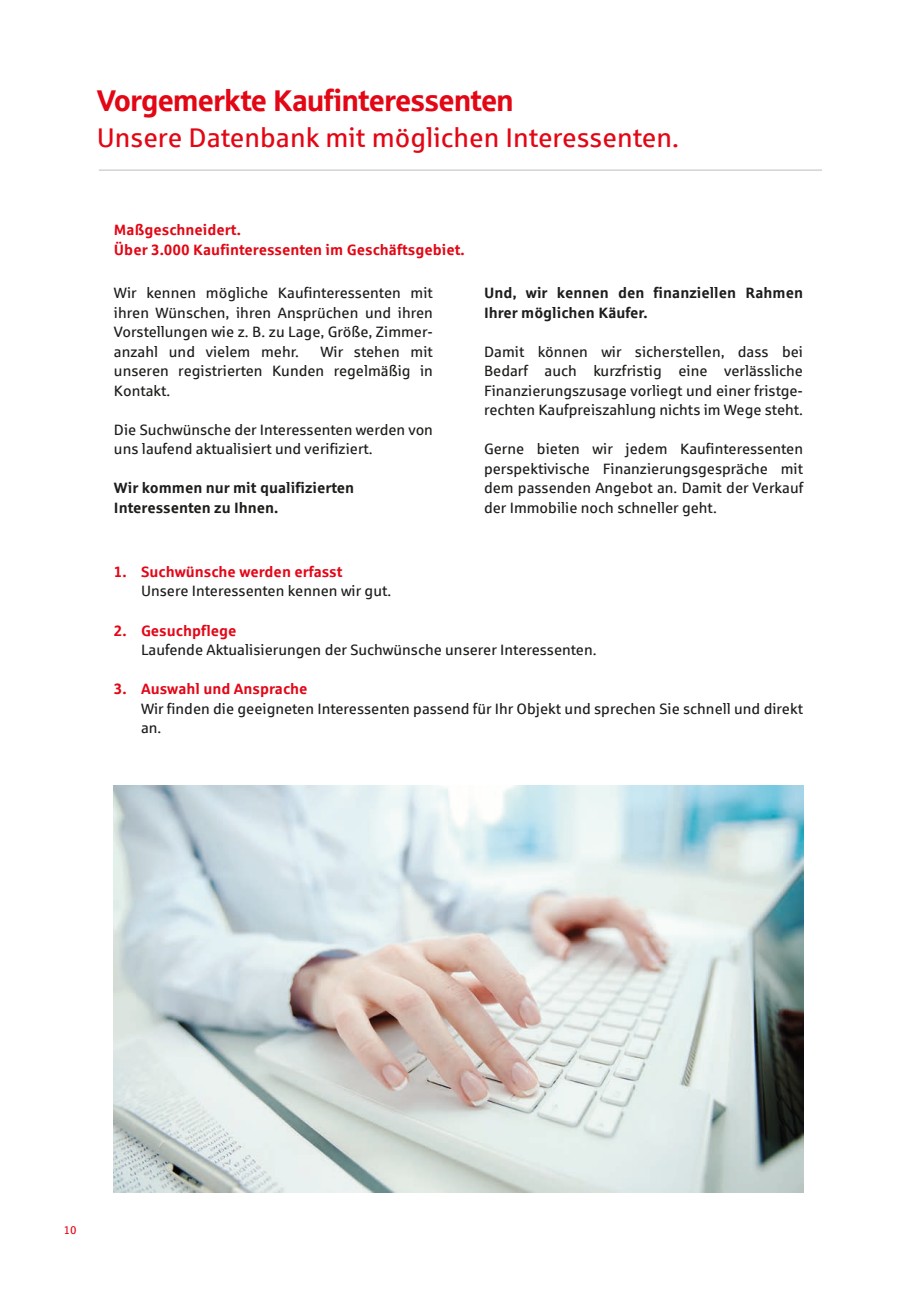
<style>
.page{position:relative;width:906px;height:1289px;background:#fff}
.page>*{position:absolute;margin:0;border:0;box-sizing:border-box;transform-origin:0 0}
.t1{font:30px "Sparkasse Head";color:#e30614}
.t2{font:27px "Sparkasse Rg";color:#e30614}
.Fliesstext{font:15px/19.5px "Sparkasse Rg";color:#1d1d1b;text-align:justify}
.Aufzaehlung{font:15px/19.5px "Sparkasse Rg";color:#1d1d1b}
.Fliesstext-2{font:700 15px/19.5px "Sparkasse Rg";color:#1d1d1b}
.Aufzaehlung-2{font:700 15px "Sparkasse Rg";color:#e30617}
.Zwischentitel{font:700 15px "Sparkasse Rg";color:#e30614}
.t3{font:11.25px "Sparkasse Rg";color:#e30614}
.s1{color:#e30614}
</style>
<div class="page">
<hr style="left:99px;top:169px;width:723px;height:2px;background:#d3d3d5">
<img style="left:114px;top:785px;width:689px;height:407px">
<p class="t1" style="left:97px;top:81px;width:418px">Vorgemerkte Kaufinteressenten</p>
<p class="t2" style="left:97px;top:121px;width:583px">Unsere Datenbank mit möglichen Interessenten.</p>
<p class="Zwischentitel" style="left:114px;top:220px;width:128px">Maßgeschneidert.</p>
<p class="Zwischentitel" style="left:114px;top:240px;width:352px">Über 3.000 Kaufinteressenten im Geschäftsgebiet.</p>
<p class="Fliesstext" style="left:114px;top:283px;width:320px">Wir kennen mögliche Kaufinteressenten mit ihren Wünschen, ihren Ansprüchen und ihren Vorstellungen wie z. B. zu Lage, Größe, Zimmer&shy;anzahl und vielem mehr.</p>
<p class="Fliesstext" style="left:114px;top:341px;width:320px;text-indent:206px">Wir stehen mit unseren registrierten Kunden regelmäßig in Kontakt.</p>
<p class="Fliesstext" style="left:114px;top:419px;width:320px">Die Suchwünsche der Interessenten werden von uns laufend aktualisiert und verifiziert.</p>
<p class="Fliesstext-2" style="left:114px;top:477px;width:242px">Wir kommen nur mit qualifizierten<br>Interessenten zu Ihnen.</p>
<p class="Fliesstext-2" style="left:484px;top:282px;width:320px">Und, wir kennen den finanziellen Rahmen<br>Ihrer möglichen Käufer.</p>
<p class="Fliesstext" style="left:484px;top:341px;width:320px">Damit können wir sicherstellen, dass bei Bedarf auch kurzfristig eine verlässliche Finanzierungszusage vorliegt und einer fristge&shy;rechten Kaufpreiszahlung nichts im Wege steht.</p>
<p class="Fliesstext" style="left:484px;top:439px;width:321px">Gerne bieten wir jedem Kaufinteressenten perspektivische Finanzierungsgespräche mit dem passenden Angebot an. Damit der Verkauf der Immobilie noch schneller geht.</p>
<p class="Aufzaehlung-2" style="left:114px;top:562px;width:230px"><span class="s1">1.</span> Suchwünsche werden erfasst</p>
<p class="Aufzaehlung" style="left:141px;top:581px;width:252px">Unsere Interessenten kennen wir gut.</p>
<p class="Aufzaehlung-2" style="left:114px;top:620px;width:124px"><span class="s1">2.</span> Gesuchpflege</p>
<p class="Aufzaehlung" style="left:141px;top:639px;width:457px">Laufende Aktualisierungen der Suchwünsche unserer Interessenten.</p>
<p class="Aufzaehlung-2" style="left:114px;top:679px;width:195px"><span class="s1">3.</span> Auswahl und Ansprache</p>
<p class="Aufzaehlung" style="left:141px;top:698px;width:663px">Wir finden die geeigneten Interessenten passend für Ihr Objekt und sprechen Sie schnell und direkt an.</p>
<p class="t3" style="left:64px;top:1222px;width:14px">10</p>
</div>
